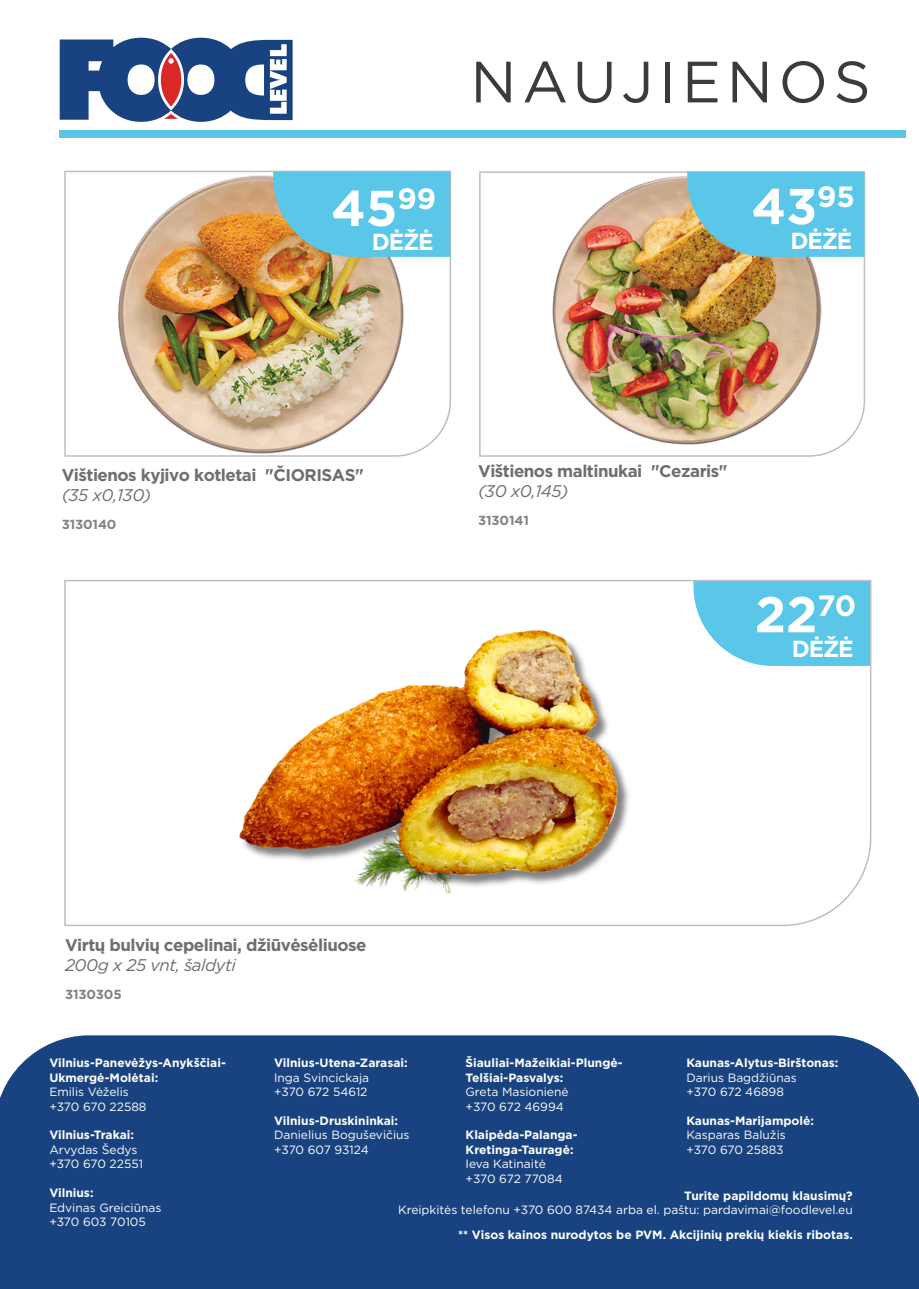
<style>
.page{position:relative;width:919px;height:1289px;background:#fff}
.page>*{position:absolute;margin:0;border:0;box-sizing:border-box;transform-origin:0 0}
.t1{font:58.05px "Gotham";letter-spacing:.1em;color:#3b3c39}
.t2{font:700 50.25px "Gotham";color:#fff}
.t3{font:700 23.25px "Gotham";letter-spacing:-.055em;color:#fff}
.t4{font:700 16.95px "Gotham";letter-spacing:-.03em;color:#6d6e71}
.t5{font:italic 16.95px "Gotham";letter-spacing:-.03em;color:#6d6e71}
.t6{font:700 13.2px "Gotham";letter-spacing:-.01em;color:#818386}
.t7{font:700 12px/14.4px "Gotham";color:#fff}
.t8{font:12px/14.4px "Gotham";color:#fff}
</style>
<div class="page">
<img style="left:479px;top:171px;width:386px;height:286px">
<img style="left:64px;top:170px;width:387px;height:287px">
<div style="left:60px;top:130px;width:846px;height:8px;background:#5bc5e7"></div>
<div style="left:0;top:1035px;width:918px;height:253px;background:#194380"></div>
<svg style="left:60px;top:38px;width:232px;height:84px"></svg>
<svg style="left:273px;top:171px;width:177px;height:86px;background:#65c0d8"></svg>
<svg style="left:687px;top:171px;width:177px;height:86px;background:#65c0d7"></svg>
<img style="left:64px;top:579px;width:808px;height:347px">
<h2 class="t2" style="left:331px;top:175px;width:107px">45<sup>99</sup></h2>
<h3 class="t3" style="left:372px;top:227px;width:63px">DĖŽĖ</h3>
<h1 class="t1" style="left:470px;top:45px;width:401px">NAUJIENOS</h1>
<h2 class="t2" style="left:751px;top:173px;width:105px">43<sup>95</sup></h2>
<h3 class="t3" style="left:790px;top:225px;width:63px">DĖŽĖ</h3>
<h3 class="t4" style="left:62px;top:463px;width:303px">Vištienos kyjivo kotletai "ČIORISAS"</h3>
<h3 class="t5" style="left:62px;top:484px;width:91px">(35 x0,130)</h3>
<p class="t6" style="left:62px;top:515px;width:56px">3130140</p>
<h3 class="t4" style="left:478px;top:459px;width:251px">Vištienos maltinukai "Cezaris"</h3>
<h3 class="t5" style="left:478px;top:480px;width:92px">(30 x0,145)</h3>
<p class="t6" style="left:478px;top:511px;width:52px">3130141</p>
<h2 class="t2" style="left:754px;top:581px;width:103px">22<sup>70</sup></h2>
<h3 class="t3" style="left:791px;top:633px;width:63px">DĖŽĖ</h3>
<h3 class="t4" style="left:65px;top:933px;width:303px">Virtų bulvių cepelinai, džiūvėsėliuose</h3>
<h3 class="t5" style="left:65px;top:954px;width:172px">200g x 25 vnt, šaldyti</h3>
<p class="t6" style="left:65px;top:985px;width:58px">3130305</p>
<p class="t7" style="left:49px;top:1055px;width:178px">Vilnius-Panevėžys-Anykščiai-<br>Ukmergė-Molėtai:</p>
<p class="t8" style="left:49px;top:1084px;width:99px">Emilis Vėželis +370 670 22588</p>
<p class="t7" style="left:49px;top:1127px;width:86px">Vilnius-Trakai:</p>
<p class="t8" style="left:49px;top:1142px;width:95px">Arvydas Šedys +370 670 22551</p>
<p class="t7" style="left:49px;top:1185px;width:46px">Vilnius:</p>
<p class="t8" style="left:49px;top:1199px;width:113px">Edvinas Greiciūnas +370 603 70105</p>
<p class="t7" style="left:274px;top:1055px;width:135px">Vilnius-Utena-Zarasai:</p>
<p class="t8" style="left:274px;top:1070px;width:97px">Inga Svincickaja +370 672 54612</p>
<p class="t7" style="left:274px;top:1113px;width:125px">Vilnius-Druskininkai:</p>
<p class="t8" style="left:274px;top:1127px;width:137px">Danielius Boguševičius +370 607 93124</p>
<p class="t7" style="left:465px;top:1055px;width:159px">Šiauliai-Mažeikiai-Plungė-<br>Telšiai-Pasvalys:</p>
<p class="t8" style="left:465px;top:1084px;width:104px">Greta Masionienė +370 672 46994</p>
<p class="t7" style="left:465px;top:1127px;width:113px">Klaipėda-Palanga-<br>Kretinga-Tauragė:</p>
<p class="t8" style="left:465px;top:1156px;width:99px">Ieva Katinaitė +370 672 77084</p>
<p class="t7" style="left:686px;top:1055px;width:154px">Kaunas-Alytus-Birštonas:</p>
<p class="t8" style="left:686px;top:1070px;width:112px">Darius Bagdžiūnas +370 672 46898</p>
<p class="t7" style="left:686px;top:1113px;width:129px">Kaunas-Marijampolė:</p>
<p class="t8" style="left:686px;top:1127px;width:101px">Kasparas Balužis +370 670 25883</p>
<p class="t7" style="left:684px;top:1188px;width:170px">Turite papildomų klausimų?</p>
<p class="t8" style="left:398px;top:1202px;width:456px">Kreipkitės telefonu +370 600 87434 arba el. paštu: pardavimai@foodlevel.eu</p>
<p class="t7" style="left:458px;top:1227px;width:396px">** Visos kainos nurodytos be PVM. Akcijinių prekių kiekis ribotas.</p>
</div>
